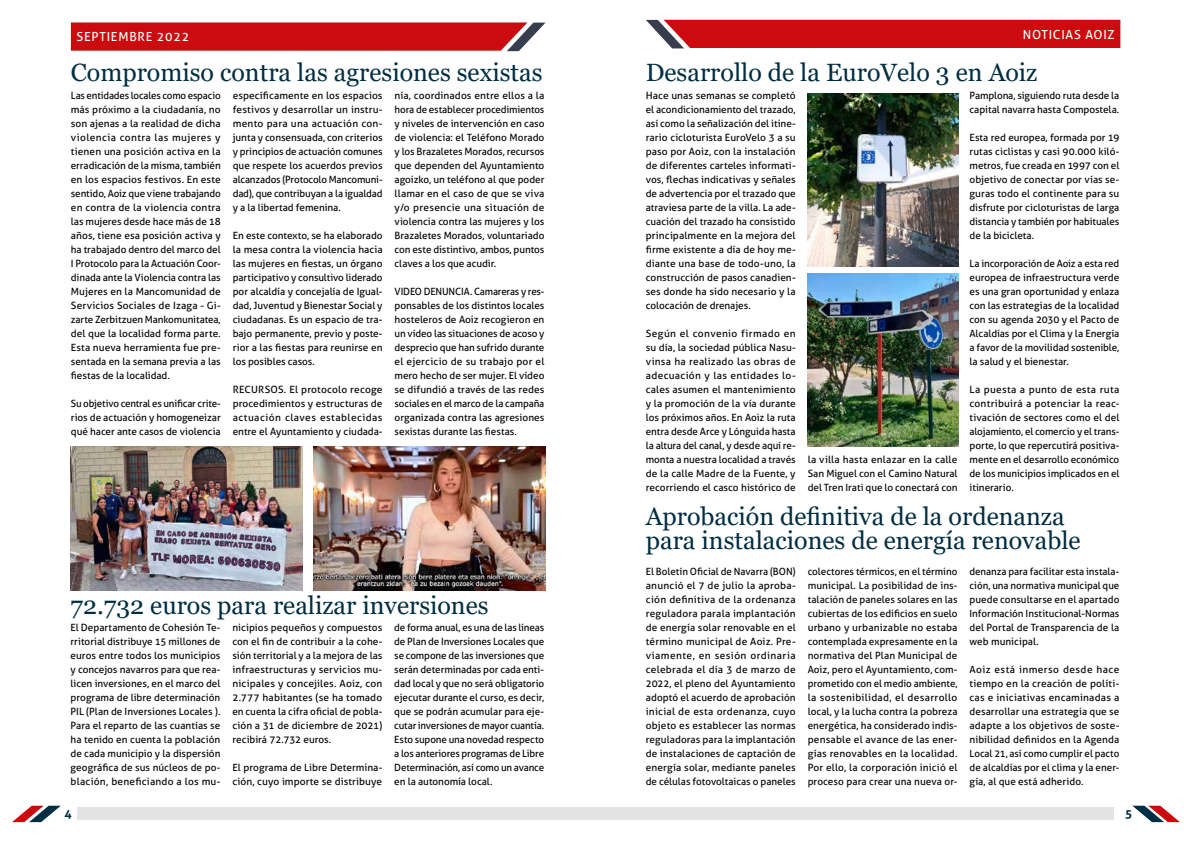
<style>
.page{position:relative;width:1191px;height:842px;background:#fff}
.page>*{position:absolute;margin:0;border:0;box-sizing:border-box;transform-origin:0 0}
.t1{font:25px/24px "Georgia";color:#002e42}
.t2{font:12.5px "Aller";letter-spacing:.06em;color:#fff}
.t3{font:700 12px "Aller";color:#002e42}
.t4{font:10px/14px "Aller";color:#000;text-align:justify}
</style>
<div class="page">
<div style="left:77px;top:807px;width:518px;height:13px;background:#e3e3e3"></div>
<div style="left:595px;top:807px;width:519px;height:13px;background:#e3e3e3"></div>
<svg style="left:1132px;top:806px;width:48px;height:16px"></svg>
<svg style="left:12px;top:806px;width:49px;height:16px"></svg>
<svg style="left:71px;top:22px;width:475px;height:29px;background:#ca1c20"></svg>
<div style="left:646px;top:20px;width:474px;height:28px;background:#cb0b0f"></div>
<img style="left:313px;top:446px;width:232px;height:144px">
<img style="left:71px;top:446px;width:231px;height:144px">
<img style="left:807px;top:94px;width:151px;height:172px">
<img style="left:807px;top:274px;width:151px;height:172px">
<p class="t2" style="left:77px;top:29px;width:114px">SEPTIEMBRE 2022</p>
<p class="t2" style="left:1022px;top:27px;width:93px">NOTICIAS AOIZ</p>
<h1 class="t1" style="left:71px;top:61px;width:473px">Compromiso contra las agresiones sexistas</h1>
<h1 class="t1" style="left:646px;top:61px;width:393px">Desarrollo de la EuroVelo 3 en Aoiz</h1>
<p class="t4" style="left:71px;top:88px;width:151px">Las entidades locales como espacio más próximo a la ciudadanía, no son ajenas a la realidad de dicha violencia contra las mujeres y tienen una posición activa en la erradicación de la misma, también en los espacios festivos. En este sentido, Aoiz que viene trabajando en contra de la violencia contra las mujeres desde hace más de 18 años, tiene esa posición activa y ha trabajado dentro del marco del I Protocolo para la Actuación Coor&shy;dinada ante la Violencia contra las Mujeres en la Mancomunidad de Servicios Sociales de Izaga - Gi&shy;zarte Zerbitzuen Mankomunitatea, del que la localidad forma parte.<br>Esta nueva herramienta fue pre&shy;sentada en la semana previa a las fiestas de la localidad.</p>
<p class="t4" style="left:71px;top:396px;width:151px">Su objetivo central es unificar crite&shy;rios de actuación y homogeneizar qué hacer ante casos de violencia</p>
<p class="t4" style="left:233px;top:88px;width:151px">específicamente en los espacios festivos y desarrollar un instru&shy;mento para una actuación con&shy;junta y consensuada, con criterios y principios de actuación comunes que respete los acuerdos previos alcanzados (Protocolo Mancomuni&shy;dad), que contribuyan a la igualdad y a la libertad femenina.</p>
<p class="t4" style="left:233px;top:228px;width:151px">En este contexto, se ha elaborado la mesa contra la violencia hacia las mujeres en fiestas, un órgano participativo y consultivo liderado por alcaldía y concejalía de Igual&shy;dad, Juventud y Bienestar Social y ciudadanas. Es un espacio de tra&shy;bajo permanente, previo y poste&shy;rior a las fiestas para reunirse en los posibles casos.</p>
<p class="t4" style="left:233px;top:382px;width:151px">RECURSOS. El protocolo recoge procedimientos y estructuras de actuación claves establecidas entre el Ayuntamiento y ciudada-</p>
<p class="t4" style="left:394px;top:88px;width:151px">nía, coordinados entre ellos a la hora de establecer procedimientos y niveles de intervención en caso de violencia: el Teléfono Morado y los Brazaletes Morados, recursos que dependen del Ayuntamiento agoizko, un teléfono al que poder llamar en el caso de que se viva y/o presencie una situación de violencia contra las mujeres y los Brazaletes Morados, voluntariado con este distintivo, ambos, puntos claves a los que acudir.</p>
<p class="t4" style="left:394px;top:284px;width:151px">VIDEO DENUNCIA. Camareras y res&shy;ponsables de los distintos locales hosteleros de Aoiz recogieron en un vídeo las situaciones de acoso y desprecio que han sufrido durante el ejercicio de su trabajo por el mero hecho de ser mujer. El vídeo se difundió a través de las redes sociales en el marco de la campaña organizada contra las agresiones sexistas durante las fiestas.</p>
<h1 class="t1" style="left:71px;top:594px;width:419px">72.732 euros para realizar inversiones</h1>
<p class="t4" style="left:71px;top:620px;width:151px">El Departamento de Cohesión Te&shy;rritorial distribuye 15 millones de euros entre todos los municipios y concejos navarros para que rea&shy;licen inversiones, en el marco del programa de libre determinación PIL (Plan de Inversiones Locales ).<br>Para el reparto de las cuantías se ha tenido en cuenta la población de cada municipio y la dispersión geográfica de sus núcleos de po&shy;blación, beneficiando a los mu-</p>
<p class="t4" style="left:232px;top:620px;width:151px">nicipios pequeños y compuestos con el fin de contribuir a la cohe&shy;sión territorial y a la mejora de las infraestructuras y servicios mu&shy;nicipales y concejiles. Aoiz, con 2.777 habitantes (se ha tomado en cuenta la cifra oficial de pobla&shy;ción a 31 de diciembre de 2021) recibirá 72.732 euros.</p>
<p class="t4" style="left:232px;top:760px;width:151px">El programa de Libre Determina&shy;ción, cuyo importe se distribuye</p>
<p class="t4" style="left:394px;top:620px;width:151px">de forma anual, es una de las líneas de Plan de Inversiones Locales que se compone de las inversiones que serán determinadas por cada enti&shy;dad local y que no será obligatorio ejecutar durante el curso, es decir, que se podrán acumular para eje&shy;cutar inversiones de mayor cuantía.<br>Esto supone una novedad respecto a los anteriores programas de Libre Determinación, así como un avance en la autonomía local.</p>
<p class="t4" style="left:646px;top:88px;width:151px">Hace unas semanas se completó el acondicionamiento del trazado, así como la señalización del itine&shy;rario cicloturista EuroVelo 3 a su paso por Aoiz, con la instalación de diferentes carteles informati&shy;vos, flechas indicativas y señales de advertencia por el trazado que atraviesa parte de la villa. La ade&shy;cuación del trazado ha consistido principalmente en la mejora del firme existente a día de hoy me&shy;diante una base de todo-uno, la construcción de pasos canadien&shy;ses donde ha sido necesario y la colocación de drenajes.</p>
<p class="t4" style="left:646px;top:326px;width:151px">Según el convenio firmado en su día, la sociedad pública Nasu&shy;vinsa ha realizado las obras de adecuación y las entidades lo&shy;cales asumen el mantenimiento y la promoción de la vía durante los próximos años. En Aoiz la ruta entra desde Arce y Lónguida hasta la altura del canal, y desde aquí re&shy;monta a nuestra localidad a través de la calle Madre de la Fuente, y recorriendo el casco histórico de</p>
<p class="t4" style="left:807px;top:452px;width:151px">la villa hasta enlazar en la calle San Miguel con el Camino Natural del Tren Irati que lo conectará con</p>
<p class="t4" style="left:969px;top:88px;width:151px">Pamplona, siguiendo ruta desde la capital navarra hasta Compostela.</p>
<p class="t4" style="left:969px;top:130px;width:151px">Esta red europea, formada por 19 rutas ciclistas y casi 90.000 kiló&shy;metros, fue creada en 1997 con el objetivo de conectar por vías se&shy;guras todo el continente para su disfrute por cicloturistas de larga distancia y también por habituales de la bicicleta.</p>
<p class="t4" style="left:969px;top:256px;width:151px">La incorporación de Aoiz a esta red europea de infraestructura verde es una gran oportunidad y enlaza con las estrategias de la localidad con su agenda 2030 y el Pacto de Alcaldías por el Clima y la Energía a favor de la movilidad sostenible, la salud y el bienestar.</p>
<p class="t4" style="left:969px;top:382px;width:151px">La puesta a punto de esta ruta contribuirá a potenciar la reac&shy;tivación de sectores como el del alojamiento, el comercio y el trans&shy;porte, lo que repercutirá positiva&shy;mente en el desarrollo económico de los municipios implicados en el itinerario.</p>
<h1 class="t1" style="left:646px;top:505px;width:436px">Aprobación definitiva de la ordenanza para instalaciones de energía renovable</h1>
<p class="t4" style="left:646px;top:564px;width:151px">El Boletín Oficial de Navarra (BON) anunció el 7 de julio la aproba&shy;ción definitiva de la ordenanza reguladora para la implantación de energía solar renovable en el término municipal de Aoiz. Pre&shy;viamente, en sesión ordinaria celebrada el día 3 de marzo de 2022, el pleno del Ayuntamiento adoptó el acuerdo de aprobación inicial de esta ordenanza, cuyo objeto es establecer las normas reguladoras para la implantación de instalaciones de captación de energía solar, mediante paneles de células fotovoltaicas o paneles</p>
<p class="t4" style="left:807px;top:564px;width:151px">colectores térmicos, en el término municipal. La posibilidad de ins&shy;talación de paneles solares en las cubiertas de los edificios en suelo urbano y urbanizable no estaba contemplada expresamente en la normativa del Plan Municipal de Aoiz, pero el Ayuntamiento, com&shy;prometido con el medio ambiente, la sostenibilidad, el desarrollo local, y la lucha contra la pobreza energética, ha considerado indis&shy;pensable el avance de las ener&shy;gías renovables en la localidad.<br>Por ello, la corporación inició el proceso para crear una nueva or-</p>
<p class="t4" style="left:969px;top:564px;width:151px">denanza para facilitar esta instala&shy;ción, una normativa municipal que puede consultarse en el apartado Información Institucional-Normas del Portal de Transparencia de la web municipal.</p>
<p class="t4" style="left:969px;top:662px;width:151px">Aoiz está inmerso desde hace tiempo en la creación de políti&shy;cas e iniciativas encaminadas a desarrollar una estrategia que se adapte a los objetivos de soste&shy;nibilidad definidos en la Agenda Local 21, así como cumplir el pacto de alcaldías por el clima y la ener&shy;gía, al que está adherido.</p>
<p class="t3" style="left:64px;top:806px;width:9px">4</p>
<p class="t3" style="left:1125px;top:806px;width:9px">5</p>
</div>
